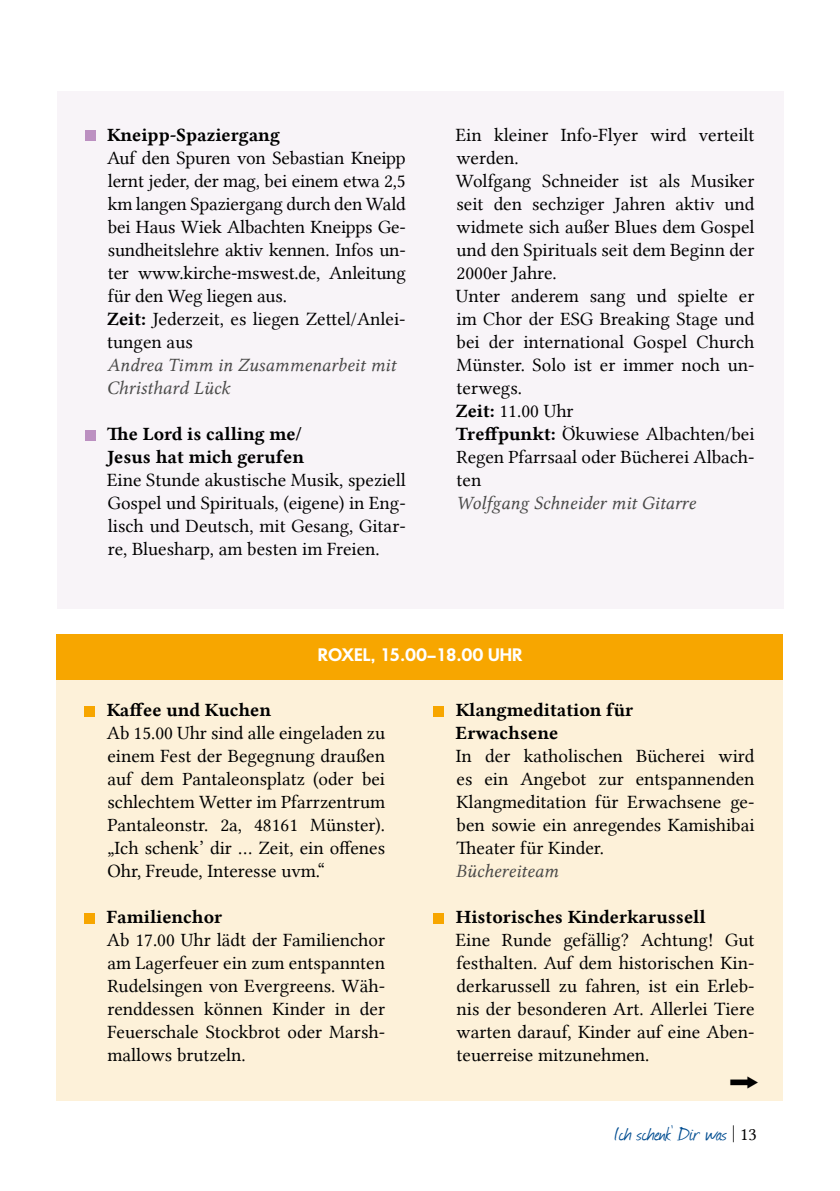
<style>
.page{position:relative;width:840px;height:1191px;background:#fff}
.page>*{position:absolute;margin:0;border:0;box-sizing:border-box;transform-origin:0 0}
.t1{font:24px "Journal";color:#004d91}
.t2{font:19px/23px "Lin Libertine";color:#000;text-align:justify}
.t3{font:19px/23px "Lin Libertine B";color:#000}
.t4{font:19px "Lin Libertine I";color:#494948}
.t5{font:600 19px "Futura No 2 D";color:#fff}
.t6{font:italic 19px "Minion Pro";color:#494948}
.s1{font-family:"Lin Libertine B"}
.s2{font-family:"Lin Libertine I";font-style:normal}
.s3{font-family:"Lin Libertine";font-size:18px;color:#000}
</style>
<div class="page">
<div style="left:57px;top:91px;width:726px;height:518px;background:#f8f4f8"></div>
<div style="left:56px;top:634px;width:726px;height:466px;background:#fdf1d9"></div>
<div style="left:85px;top:706px;width:10px;height:10px;background:#f7a600"></div>
<div style="left:85px;top:913px;width:10px;height:10px;background:#f7a600"></div>
<div style="left:85px;top:131px;width:10px;height:10px;background:#bc90c1"></div>
<div style="left:85px;top:430px;width:10px;height:10px;background:#bc90c1"></div>
<div style="left:433px;top:706px;width:11px;height:10px;background:#f7a600"></div>
<div style="left:433px;top:913px;width:11px;height:10px;background:#f7a600"></div>
<div style="left:56px;top:634px;width:726px;height:45px;background:#f7a600"></div>
<p class="t3" style="left:107px;top:123px;width:174px">Kneipp-Spaziergang</p>
<p class="t2" style="left:107px;top:146px;width:300px;text-align:left">Auf den Spuren von Sebastian Kneipp lernt jeder, der mag, bei einem etwa 2,5 km langen Spaziergang durch den Wald bei Haus Wiek Albachten Kneipps Ge&shy;sundheitslehre aktiv kennen. Infos un&shy;ter www.kirche-mswest.de, Anleitung für den Weg liegen aus.<br><span class="s1">Zeit:</span> Jederzeit, es liegen Zettel/Anlei&shy;tungen aus</p>
<p class="t4" style="left:107px;top:354px;width:290px">Andrea Timm in Zusammenarbeit mit</p>
<p class="t6" style="left:107px;top:375px;width:124px">Christhard <span class="s2">Lück</span></p>
<p class="t3" style="left:107px;top:422px;width:198px">The Lord is calling me/<br>Jesus hat mich gerufen</p>
<p class="t2" style="left:107px;top:468px;width:300px">Eine Stunde akustische Musik, speziell Gospel und Spirituals, (eigene) in Eng&shy;lisch und Deutsch, mit Gesang, Gitar&shy;re, Bluesharp, am besten im Freien.</p>
<p class="t2" style="left:455px;top:123px;width:300px;text-align:left">Ein kleiner Info-Flyer wird verteilt werden.<br>Wolfgang Schneider ist als Musiker seit den sechziger Jahren aktiv und widmete sich außer Blues dem Gospel und den Spirituals seit dem Beginn der<br>2000er Jahre.<br>Unter anderem sang und spielte er im Chor der ESG Breaking Stage und bei der international Gospel Church<br>Münster. Solo ist er immer noch un&shy;terwegs.<br><span class="s1">Zeit:</span> 11.00 Uhr<br><span class="s1">Treffpunkt:</span> Ökuwiese Albachten/bei<br>Regen Pfarrsaal oder Bücherei Albach&shy;ten</p>
<p class="t4" style="left:455px;top:492px;width:241px">Wolfgang Schneider mit Gitarre</p>
<p class="t5" style="left:318px;top:644px;width:206px">ROXEL, 15.00–18.00 UHR</p>
<p class="t3" style="left:107px;top:698px;width:166px">Kaffee und Kuchen</p>
<p class="t2" style="left:107px;top:721px;width:280px">Ab 15.00 Uhr sind alle eingeladen zu einem Fest der Begegnung draußen auf dem Pantaleonsplatz (oder bei schlechtem Wetter im Pfarrzentrum Pantaleonstr. 2a, 48161 Münster). „Ich schenk’ dir ... Zeit, ein offenes Ohr, Freude, Interesse uvm.“</p>
<p class="t3" style="left:107px;top:905px;width:117px">Familienchor</p>
<p class="t2" style="left:107px;top:928px;width:280px">Ab 17.00 Uhr lädt der Familienchor am Lagerfeuer ein zum entspannten Rudelsingen von Evergreens. Wäh&shy;renddessen können Kinder in der Feuerschale Stockbrot oder Marsh&shy;mallows brutzeln.</p>
<p class="t3" style="left:455px;top:698px;width:179px">Klangmeditation für<br>Erwachsene</p>
<p class="t2" style="left:455px;top:744px;width:300px">In der katholischen Bücherei wird es ein Angebot zur entspannenden Klangmeditation für Erwachsene ge&shy;ben sowie ein anregendes Kamishibai Theater für Kinder.</p>
<p class="t4" style="left:455px;top:860px;width:104px">Büchereiteam</p>
<p class="t3" style="left:455px;top:905px;width:251px">Historisches Kinderkarussell</p>
<p class="t2" style="left:455px;top:928px;width:300px">Eine Runde gefällig? Achtung! Gut festhalten. Auf dem historischen Kin&shy;derkarussell zu fahren, ist ein Erleb&shy;nis der besonderen Art. Allerlei Tiere warten darauf, Kinder auf eine Aben&shy;teuerreise mitzunehmen.</p>
<p class="t1" style="left:613px;top:1117px;width:145px">Ich schenk’ Dir was <span class="s3">| 13</span></p>
</div>
